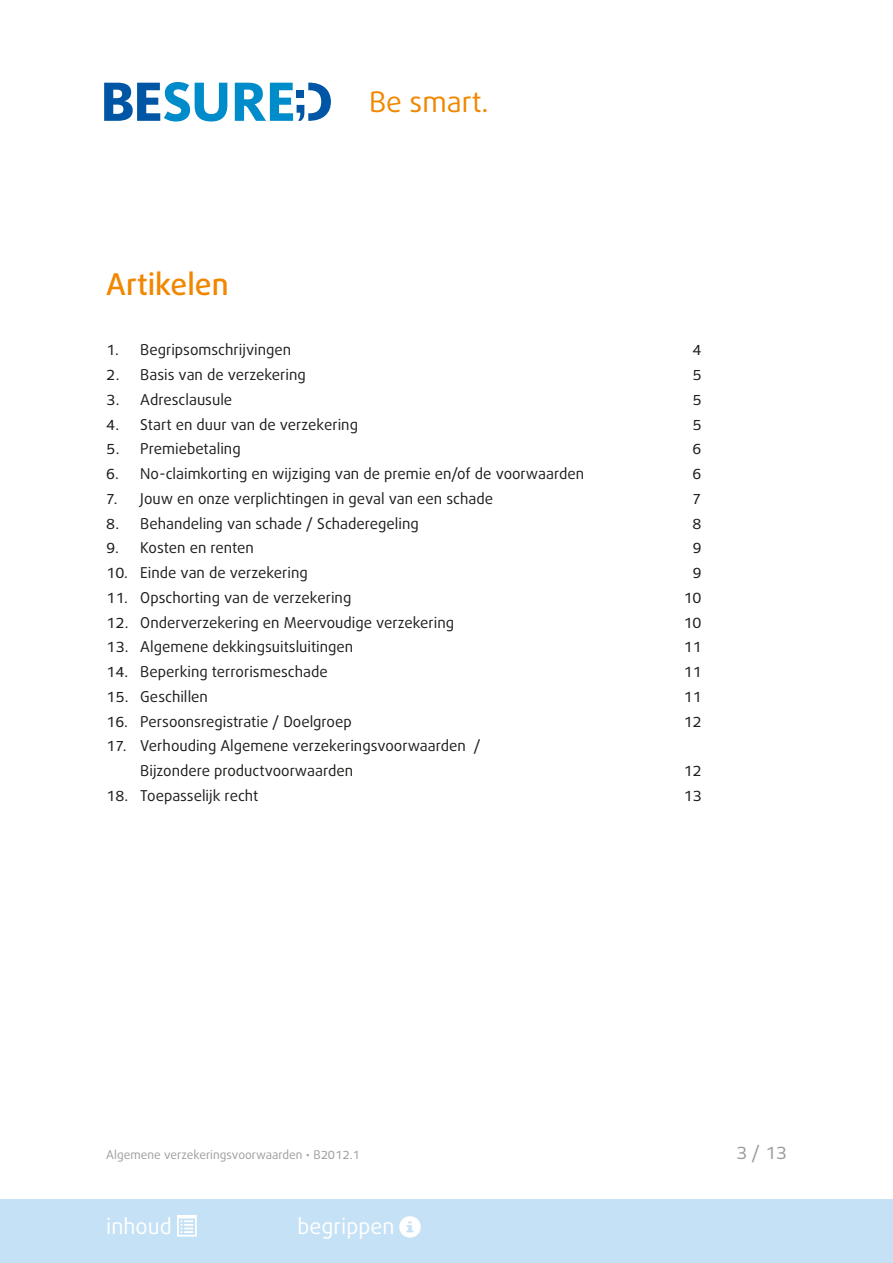
<style>
.page{position:relative;width:893px;height:1263px;background:#fff}
.page>*{position:absolute;margin:0;border:0;box-sizing:border-box;transform-origin:0 0}
.t1{font:500 30px "Bagus";color:#f18700}
.t2{font:28.35px "Daxline Pro";color:#f18700}
.t3{font:21.6px "Bagus";color:#fff}
.t4{font:18px "Bagus";color:#9d9d9c}
.t5{font:15px/24.8px "Bagus";color:#1d1d1b}
.t6{font:12px "Bagus";color:#9d9d9c}
</style>
<div class="page">
<svg style="left:235px;top:82px;width:96px;height:39px"></svg>
<svg style="left:104px;top:82px;width:123px;height:40px"></svg>
<div style="left:0;top:1199px;width:893px;height:64px;background:#c5e1f5"></div>
<svg style="left:177px;top:1215px;width:20px;height:21px"></svg>
<svg style="left:399px;top:1216px;width:22px;height:22px"></svg>
<h1 class="t1" style="left:106px;top:264px;width:124px">Artikelen</h1>
<h2 class="t2" style="left:369px;top:83px;width:121px">Be smart.</h2>
<p class="t5" style="left:106px;top:339px;width:186px">1. Begripsomschrijvingen</p>
<p class="t5" style="left:693px;top:339px;width:11px">4</p>
<p class="t5" style="left:106px;top:364px;width:201px">2. Basis van de verzekering</p>
<p class="t5" style="left:693px;top:364px;width:11px">5</p>
<p class="t5" style="left:106px;top:388px;width:127px">3. Adresclausule</p>
<p class="t5" style="left:693px;top:388px;width:11px">5</p>
<p class="t5" style="left:106px;top:413px;width:253px">4. Start en duur van de verzekering</p>
<p class="t5" style="left:693px;top:413px;width:11px">5</p>
<p class="t5" style="left:106px;top:438px;width:136px">5. Premiebetaling</p>
<p class="t5" style="left:693px;top:438px;width:11px">6</p>
<p class="t5" style="left:106px;top:463px;width:479px">6. No-claimkorting en wijziging van de premie en/of de voorwaarden</p>
<p class="t5" style="left:693px;top:463px;width:11px">6</p>
<p class="t5" style="left:106px;top:487px;width:388px">7. Jouw en onze verplichtingen in geval van een schade</p>
<p class="t5" style="left:693px;top:487px;width:11px">7</p>
<p class="t5" style="left:106px;top:512px;width:314px">8. Behandeling van schade / Schaderegeling</p>
<p class="t5" style="left:693px;top:512px;width:11px">8</p>
<p class="t5" style="left:106px;top:537px;width:149px">9. Kosten en renten</p>
<p class="t5" style="left:693px;top:537px;width:11px">9</p>
<p class="t5" style="left:106px;top:562px;width:203px">10. Einde van de verzekering</p>
<p class="t5" style="left:693px;top:562px;width:11px">9</p>
<p class="t5" style="left:106px;top:586px;width:247px">11. Opschorting van de verzekering</p>
<p class="t5" style="left:684px;top:586px;width:20px">10</p>
<p class="t5" style="left:106px;top:611px;width:349px">12. Onderverzekering en Meervoudige verzekering</p>
<p class="t5" style="left:684px;top:611px;width:20px">10</p>
<p class="t5" style="left:106px;top:636px;width:248px">13. Algemene dekkingsuitsluitingen</p>
<p class="t5" style="left:684px;top:636px;width:20px">11</p>
<p class="t5" style="left:106px;top:661px;width:223px">14. Beperking terrorismeschade</p>
<p class="t5" style="left:684px;top:661px;width:20px">11</p>
<p class="t5" style="left:106px;top:685px;width:103px">15. Geschillen</p>
<p class="t5" style="left:684px;top:685px;width:20px">11</p>
<p class="t5" style="left:106px;top:710px;width:247px">16. Persoonsregistratie / Doelgroep</p>
<p class="t5" style="left:684px;top:710px;width:20px">12</p>
<p class="t5" style="left:140px;top:735px;width:342px;text-indent:-34px">17. Verhouding Algemene verzekeringsvoorwaarden /<br>Bijzondere productvoorwaarden</p>
<p class="t5" style="left:684px;top:760px;width:20px">12</p>
<p class="t5" style="left:106px;top:784px;width:154px">18. Toepasselijk recht</p>
<p class="t5" style="left:684px;top:784px;width:20px">13</p>
<p class="t6" style="left:106px;top:1147px;width:255px">Algemene verzekeringsvoorwaarden • B2012.1</p>
<p class="t4" style="left:736px;top:1141px;width:52px">3 / 13</p>
<h3 class="t3" style="left:106px;top:1212px;width:67px">inhoud</h3>
<h3 class="t3" style="left:298px;top:1212px;width:98px">begrippen</h3>
</div>
